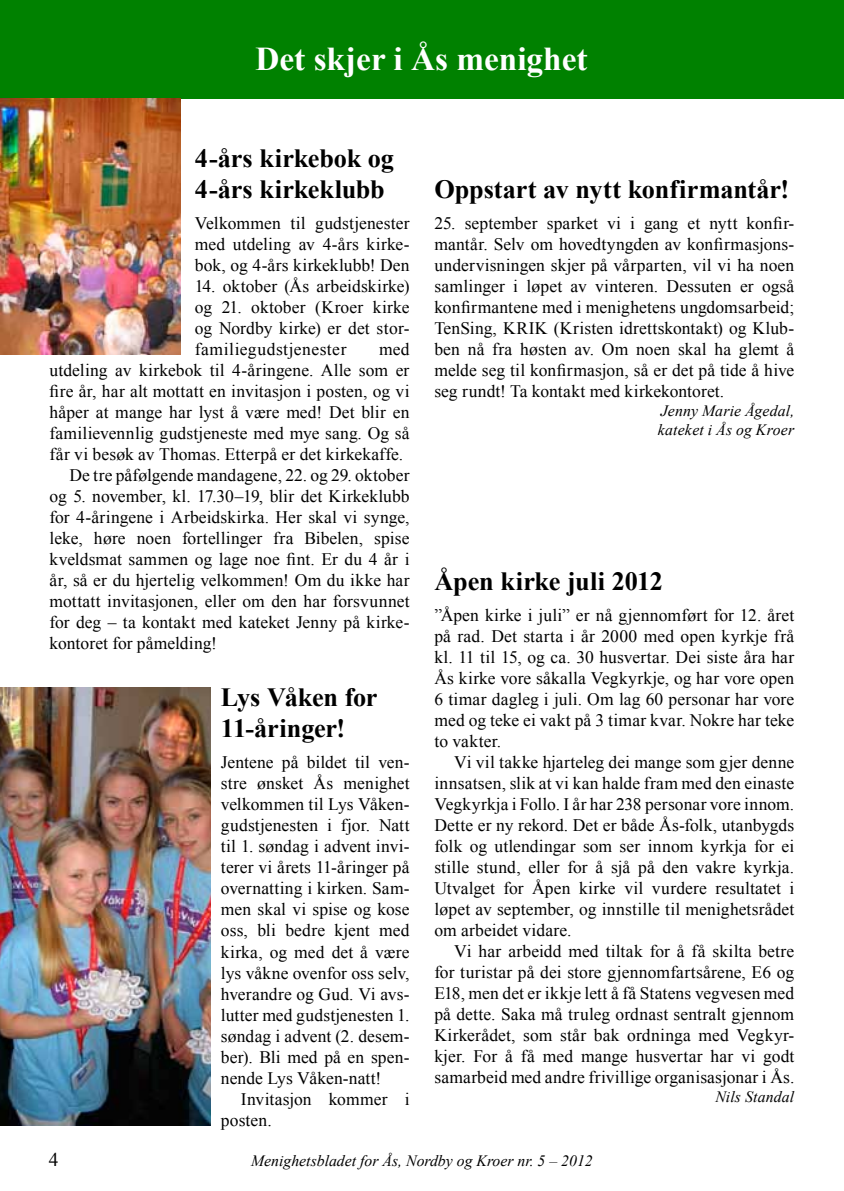
<style>
.page{position:relative;width:844px;height:1191px;background:#fff}
.page>*{position:absolute;margin:0;border:0;box-sizing:border-box;transform-origin:0 0}
.t1{font:700 33.25px "Times New Roman";color:#fff}
.t2{font:700 26.25px/31.5px "Times New Roman";letter-spacing:-.005em;color:#000}
.t3{font:19.25px "Times New Roman";color:#000}
.t4{font:17.5px/21px "Times New Roman";letter-spacing:.005em;color:#000;text-align:justify}
.t5{font:italic 15.75px/18.9px "Times New Roman";color:#000}
</style>
<div class="page">
<div style="left:0;top:0;width:843px;height:98px;background:#008100"></div>
<img style="left:0;top:688px;width:211px;height:437px">
<img style="left:0;top:98px;width:180px;height:257px">
<h1 class="t1" style="left:255px;top:36px;width:333px">Det skjer i Ås menighet</h1>
<h2 class="t2" style="left:195px;top:141px;width:200px">4-års kirkebok og<br>4-års kirkeklubb</h2>
<p class="t4" style="left:195px;top:212px;width:216px">Velkommen til gudstjenester med utdeling av 4-års kirke&shy;bok, og 4-års kirkeklubb! Den</p>
<p class="t4" style="left:195px;top:275px;width:216px">14. oktober (Ås arbeidskirke) og 21. oktober (Kroer kirke og Nordby kirke) er det stor&shy;familiegudstjenester</p>
<p class="t4" style="left:379px;top:338px;width:32px">med</p>
<p class="t4" style="left:50px;top:359px;width:361px">utdeling av kirkebok til 4-åringene. Alle som er</p>
<p class="t4" style="left:50px;top:380px;width:361px">fire år, har alt mottatt en invitasjon i posten, og vi</p>
<p class="t4" style="left:50px;top:401px;width:361px">håper at mange har lyst å være med! Det blir en</p>
<p class="t4" style="left:50px;top:422px;width:361px">familievennlig gudstjeneste med mye sang. Og så</p>
<p class="t4" style="left:50px;top:443px;width:355px">får vi besøk av Thomas. Etterpå er det kirkekaffe.</p>
<p class="t4" style="left:69px;top:464px;width:341px">De tre påfølgende mandagene, 22. og 29. oktober</p>
<p class="t4" style="left:50px;top:485px;width:361px">og 5. november, kl. 17.30–19, blir det Kirkeklubb</p>
<p class="t4" style="left:50px;top:506px;width:361px">for 4-åringene i Arbeidskirka. Her skal vi synge,</p>
<p class="t4" style="left:50px;top:527px;width:361px">leke, høre noen fortellinger fra Bibelen, spise</p>
<p class="t4" style="left:50px;top:548px;width:361px">kveldsmat sammen og lage noe fint. Er du 4 år i</p>
<p class="t4" style="left:50px;top:569px;width:361px">år, så er du hjertelig velkommen! Om du ikke har</p>
<p class="t4" style="left:50px;top:590px;width:361px">mottatt invitasjonen, eller om den har forsvunnet</p>
<p class="t4" style="left:50px;top:611px;width:361px">for deg – ta kontakt med kateket Jenny på kirke-</p>
<p class="t4" style="left:50px;top:632px;width:169px">kontoret for påmelding!</p>
<h2 class="t2" style="left:221px;top:681px;width:158px">Lys Våken for<br>11-åringer!</h2>
<p class="t4" style="left:221px;top:752px;width:190px">Jentene på bildet til ven&shy;stre ønsket Ås menighet velkommen til Lys Våken&shy;gudstjenesten i fjor. Natt til 1. søndag i advent invi&shy;terer vi årets 11-åringer på overnatting i kirken. Sam&shy;men skal vi spise og kose oss, bli bedre kjent med kirka, og med det å være lys våkne ovenfor oss selv, hverandre og Gud. Vi avs&shy;lutter med gudstjenesten 1. søndag i advent (2. desem&shy;ber). Bli med på en spen&shy;nende Lys Våken-natt!</p>
<p class="t4" style="left:221px;top:1088px;width:190px;text-indent:20px">Invitasjon kommer i posten.</p>
<h2 class="t2" style="left:434px;top:173px;width:356px">Oppstart av nytt konfirmantår!</h2>
<p class="t4" style="left:434px;top:212px;width:361px">25. september sparket vi i gang et nytt konfir&shy;mantår. Selv om hovedtyngden av konfirmasjons&shy;undervisningen skjer på vårparten, vil vi ha noen samlinger i løpet av vinteren. Dessuten er også konfirmantene med i menighetens ungdomsarbeid; TenSing, KRIK (Kristen idrettskontakt) og Klub&shy;ben nå fra høsten av. Om noen skal ha glemt å melde seg til konfirmasjon, så er det på tide å hive seg rundt! Ta kontakt med kirkekontoret.</p>
<p class="t5" style="left:657px;top:401px;width:138px">Jenny Marie Ågedal, kateket i Ås og Kroer</p>
<h2 class="t2" style="left:434px;top:564px;width:230px">Åpen kirke juli 2012</h2>
<p class="t4" style="left:434px;top:604px;width:361px">”Åpen kirke i juli” er nå gjennomført for 12. året på rad. Det starta i år 2000 med open kyrkje frå kl. 11 til 15, og ca. 30 husvertar. Dei siste åra har Ås kirke vore såkalla Vegkyrkje, og har vore open 6 timar dagleg i juli. Om lag 60 personar har vore med og teke ei vakt på 3 timar kvar. Nokre har teke to vakter.</p>
<p class="t4" style="left:434px;top:751px;width:361px;text-indent:20px">Vi vil takke hjarteleg dei mange som gjer denne innsatsen, slik at vi kan halde fram med den einaste Vegkyrkja i Follo. I år har 238 personar vore innom.<br>Dette er ny rekord. Det er både Ås-folk, utanbygds folk og utlendingar som ser innom kyrkja for ei stille stund, eller for å sjå på den vakre kyrkja.<br>Utvalget for Åpen kirke vil vurdere resultatet i løpet av september, og innstille til menighetsrådet om arbeidet vidare.</p>
<p class="t4" style="left:434px;top:940px;width:361px;text-indent:20px">Vi har arbeidd med tiltak for å få skilta betre for turistar på dei store gjennomfartsårene, E6 og E18, men det er ikkje lett å få Statens vegvesen med på dette. Saka må truleg ordnast sentralt gjennom Kirkerådet, som står bak ordninga med Vegkyr&shy;kjer. For å få med mange husvertar har vi godt samarbeid med andre frivillige organisasjonar i Ås.</p>
<p class="t5" style="left:715px;top:1086px;width:80px">Nils Standal</p>
<p class="t3" style="left:49px;top:1146px;width:11px">4</p>
<p class="t5" style="left:251px;top:1150px;width:343px">Menighetsbladet for Ås, Nordby og Kroer nr. 5 – 2012</p>
</div>
